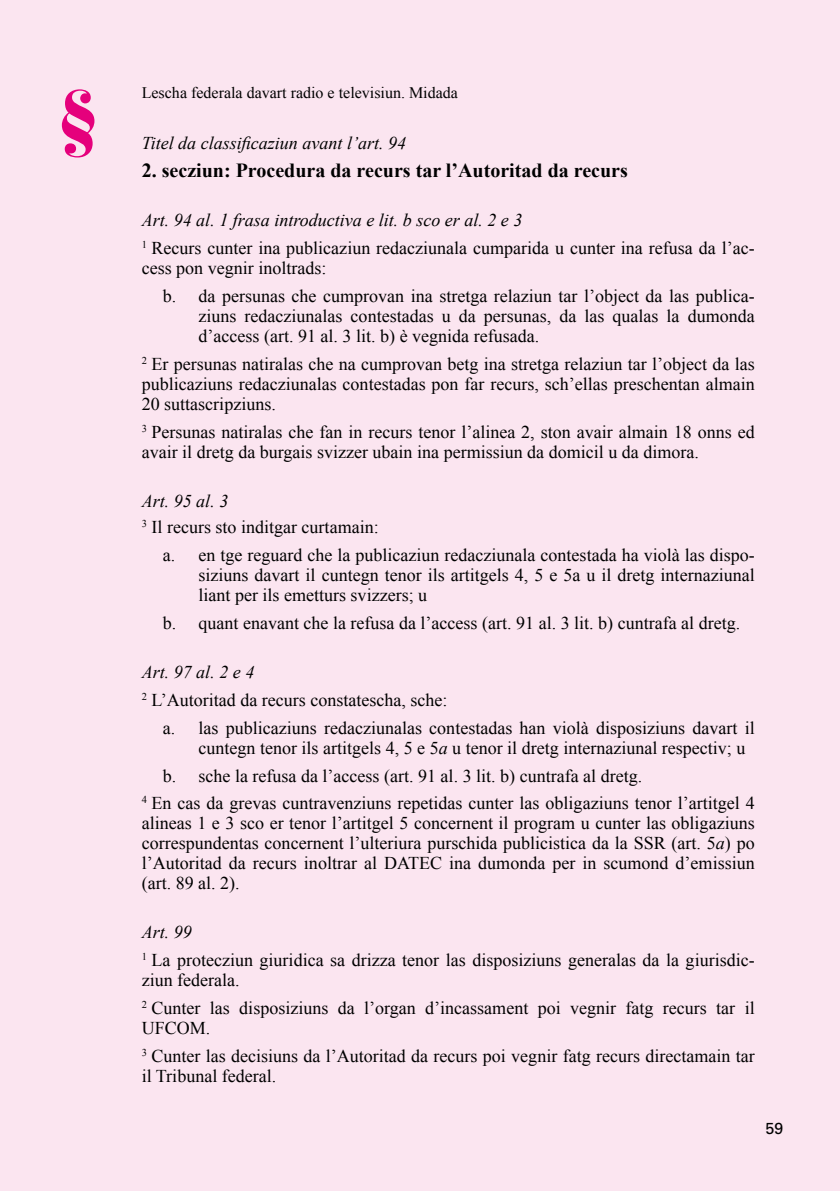
<style>
.page{position:relative;width:840px;height:1191px;background:#fff}
.page>*{position:absolute;margin:0;border:0;box-sizing:border-box;transform-origin:0 0}
.t1{font:900 70px "Bauer Bodoni";color:#e5007c}
.Abstimmungstext_Grun{font:700 20px "Times New Roman";color:#000}
.Abstimmungstext_Grun-2{font:18px/20px "Times New Roman";color:#000}
.Abstimmungstext_Grun-3{font:italic 18px "Times New Roman";color:#000}
.Abstimmungstext_Grun-4{font:16px "Times New Roman";color:#000}
.t2{font:16px "Univers";color:#000}
.s1{font-style:italic}
</style>
<div class="page">
<div style="left:0;top:0;width:839px;height:1191px;background:#fbe5f0"></div>
<h1 class="t1" style="left:57px;top:73px;width:44px">§</h1>
<p class="Abstimmungstext_Grun-4" style="left:142px;top:82px;width:317px">Lescha federala davart radio e televisiun. Midada</p>
<p class="Abstimmungstext_Grun-3" style="left:142px;top:131px;width:266px">Titel da classificaziun avant l’art. 94</p>
<p class="Abstimmungstext_Grun" style="left:142px;top:157px;width:487px">2. secziun: Procedura da recurs tar l’Autoritad da recurs</p>
<p class="Abstimmungstext_Grun-3" style="left:142px;top:207px;width:382px">Art. 94 al. 1 frasa introductiva e lit. b sco er al. 2 e 3</p>
<p class="Abstimmungstext_Grun-2" style="left:142px;top:238px;width:614px"><sup>1</sup> Recurs cunter ina publicaziun redacziunala cumparida u cunter ina refusa da l’ac&shy;cess pon vegnir inoltrads:</p>
<p class="Abstimmungstext_Grun-2" style="left:198px;top:286px;width:557px;text-align:justify;text-indent:-36px">b. da persunas che cumprovan ina stretga relaziun tar l’object da las publica&shy;ziuns redacziunalas contestadas u da persunas, da las qualas la dumonda d’access (art. 91 al. 3 lit. b) è vegnida refusada.</p>
<p class="Abstimmungstext_Grun-2" style="left:142px;top:354px;width:614px;text-align:justify"><sup>2</sup> Er persunas natiralas che na cumprovan betg ina stretga relaziun tar l’object da las publicaziuns redacziunalas contestadas pon far recurs, sch’ellas preschentan almain 20 suttascripziuns.</p>
<p class="Abstimmungstext_Grun-2" style="left:142px;top:422px;width:614px"><sup>3</sup> Persunas natiralas che fan in recurs tenor l’alinea 2, ston avair almain 18 onns ed avair il dretg da burgais svizzer ubain ina permissiun da domicil u da dimora.</p>
<p class="Abstimmungstext_Grun-3" style="left:142px;top:488px;width:88px">Art. 95 al. 3</p>
<p class="Abstimmungstext_Grun-2" style="left:142px;top:517px;width:238px"><sup>3</sup> Il recurs sto inditgar curtamain:</p>
<p class="Abstimmungstext_Grun-2" style="left:198px;top:545px;width:557px;text-align:justify;text-indent:-36px">a. en tge reguard che la publicaziun redacziunala contestada ha violà las dispo&shy;siziuns davart il cuntegn tenor ils artitgels 4, 5 e 5a u il dretg internaziunal liant per ils emetturs svizzers; u</p>
<p class="Abstimmungstext_Grun-2" style="left:163px;top:613px;width:578px">b. quant enavant che la refusa da l’access (art. 91 al. 3 lit. b) cuntrafa al dretg.</p>
<p class="Abstimmungstext_Grun-3" style="left:142px;top:659px;width:114px">Art. 97 al. 2 e 4</p>
<p class="Abstimmungstext_Grun-2" style="left:142px;top:689px;width:307px"><sup>2</sup> L’Autoritad da recurs constatescha, sche:</p>
<p class="Abstimmungstext_Grun-2" style="left:198px;top:717px;width:557px;text-indent:-36px">a. las publicaziuns redacziunalas contestadas han violà disposiziuns davart il cuntegn tenor ils artitgels 4, 5 e 5<span class="s1">a</span> u tenor il dretg internaziunal respectiv; u</p>
<p class="Abstimmungstext_Grun-2" style="left:163px;top:765px;width:481px">b. sche la refusa da l’access (art. 91 al. 3 lit. b) cuntrafa al dretg.</p>
<p class="Abstimmungstext_Grun-2" style="left:142px;top:793px;width:614px;text-align:justify"><sup>4</sup> En cas da grevas cuntravenziuns repetidas cunter las obligaziuns tenor l’artitgel 4 alineas 1 e 3 sco er tenor l’artitgel 5 concernent il program u cunter las obligaziuns correspundentas concernent l’ulteriura purschida publicistica da la SSR (art. 5<span class="s1">a</span>) po l’Autoritad da recurs inoltrar al DATEC ina dumonda per in scumond d’emissiun (art. 89 al. 2).</p>
<p class="Abstimmungstext_Grun-3" style="left:142px;top:919px;width:52px">Art. 99</p>
<p class="Abstimmungstext_Grun-2" style="left:142px;top:949px;width:614px"><sup>1</sup> La protecziun giuridica sa drizza tenor las disposiziuns generalas da la giurisdic&shy;ziun federala.</p>
<p class="Abstimmungstext_Grun-2" style="left:142px;top:997px;width:614px"><sup>2</sup> Cunter las disposiziuns da l’organ d’incassament poi vegnir fatg recurs tar il<br>UFCOM.</p>
<p class="Abstimmungstext_Grun-2" style="left:142px;top:1045px;width:614px"><sup>3</sup> Cunter las decisiuns da l’Autoritad da recurs poi vegnir fatg recurs directamain tar il Tribunal federal.</p>
<p class="t2" style="left:765px;top:1119px;width:19px">59</p>
</div>
